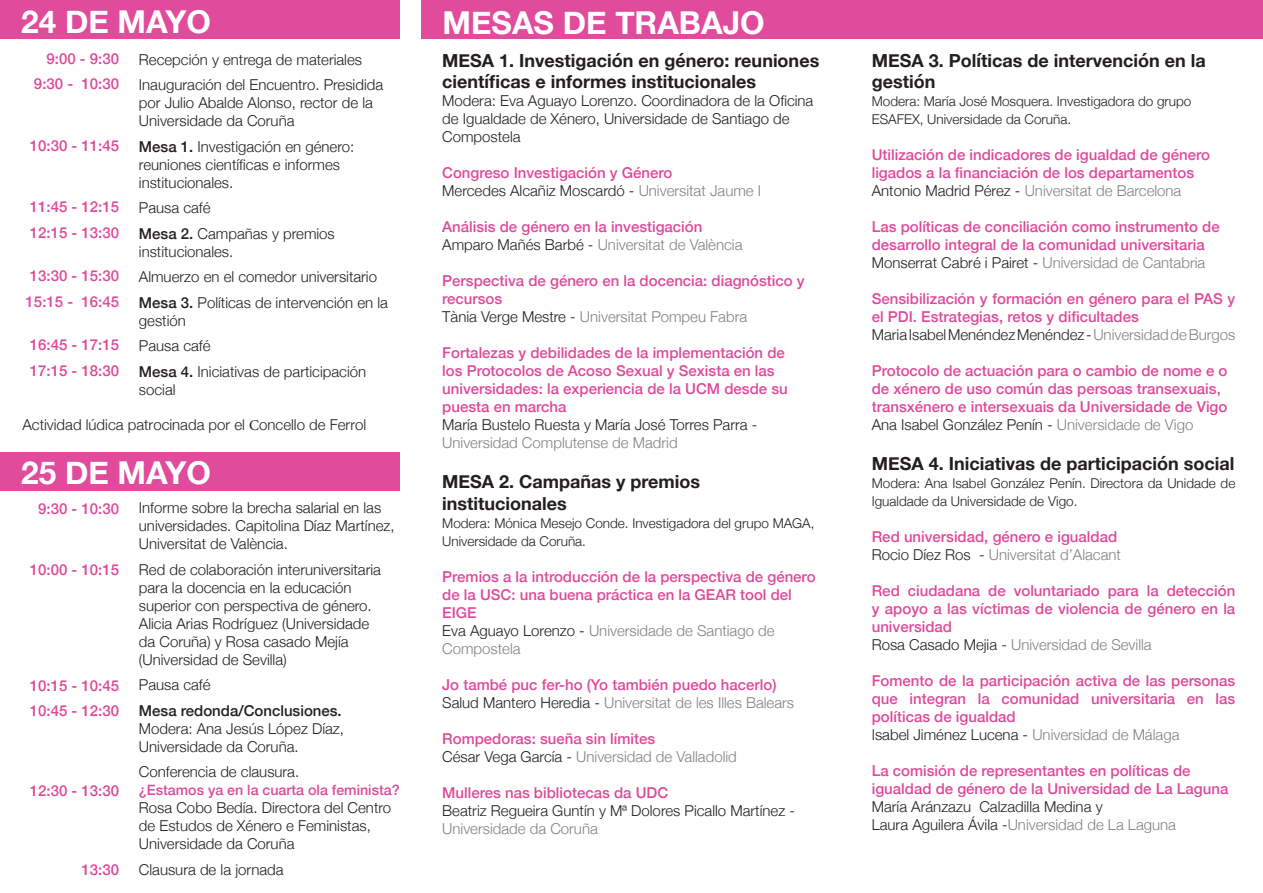
<style>
.page{position:relative;width:1263px;height:893px;background:#fff}
.page>*{position:absolute;margin:0;border:0;box-sizing:border-box;transform-origin:0 0}
.t1{font:700 31.5px "Helvetica Neue";color:#fff}
.t2{font:700 18px/21.6px "Helvetica Neue";color:#231f20}
.t3{font:300 15px/18px "Helvetica Neue";color:#231f20}
.t4{font:500 15px/18px "Helvetica Neue";color:#de4a9b}
.t5{font:300 15px/18px "Helvetica Neue";color:#808285}
.t6{font:500 15px "Helvetica Neue";color:#de4899}
.t7{font:500 15px "Helvetica Neue";color:#231f20}
.t8{font:500 14.25px "Helvetica Neue";color:#dd4a9b}
.t9{font:300 13.5px/18px "Helvetica Neue";color:#231f20}
.s1{font-weight:500}
.s2{font-family:"Minion Pro";font-weight:400}
.s3{color:#808285}
.s4{color:#231f20}
</style>
<div class="page">
<div style="left:0;top:0;width:400px;height:38px;background:#e14b9b"></div>
<div style="left:421px;top:0;width:842px;height:38px;background:#e14b9b"></div>
<div style="left:0;top:452px;width:400px;height:39px;background:#e14b9b"></div>
<p class="t1" style="left:21px;top:-3px;width:191px">24 DE MAYO</p>
<p class="t6" style="left:47px;top:46px;width:74px">9:00 - 9:30</p>
<p class="t6" style="left:34px;top:72px;width:87px">9:30 - 10:30</p>
<p class="t3" style="left:139px;top:49px;width:225px">Recepción y entrega de materiales</p>
<p class="t3" style="left:139px;top:75px;width:246px">Inauguración del Encuentro. Presidida por Julio Abalde Alonso, rector de la<br>Universidade da Coruña</p>
<p class="t3" style="left:139px;top:136px;width:217px"><span class="s1">Mesa 1.</span> Investigación en género: reuniones científicas e informes institucionales.</p>
<p class="t3" style="left:139px;top:198px;width:73px">Pausa café</p>
<p class="t3" style="left:139px;top:223px;width:197px"><span class="s1">Mesa 2.</span> Campañas y premios institucionales.</p>
<p class="t3" style="left:139px;top:267px;width:240px">Almuerzo en el comedor universitario</p>
<p class="t3" style="left:139px;top:292px;width:250px"><span class="s1">Mesa 3.</span> Políticas de intervención en la gestión</p>
<p class="t3" style="left:139px;top:336px;width:73px">Pausa café</p>
<p class="t3" style="left:139px;top:361px;width:229px"><span class="s1">Mesa 4.</span> Iniciativas de participación social</p>
<p class="t3" style="left:22px;top:415px;width:345px">Actividad lúdica patrocinada por el <span class="s2">C</span>oncello de Ferrol</p>
<p class="t1" style="left:21px;top:448px;width:191px">25 DE MAYO</p>
<p class="t6" style="left:38px;top:496px;width:82px">9:30 - 10:30</p>
<p class="t6" style="left:30px;top:133px;width:91px">10:30 - 11:45</p>
<p class="t6" style="left:30px;top:195px;width:91px">11:45 - 12:15</p>
<p class="t4" style="left:30px;top:222px;width:91px">12:15 - 13:30</p>
<p class="t4" style="left:30px;top:265px;width:91px">13:30 - 15:30</p>
<p class="t4" style="left:26px;top:291px;width:95px">15:15 - 16:45</p>
<p class="t6" style="left:30px;top:333px;width:91px">16:45 - 17:15</p>
<p class="t6" style="left:30px;top:358px;width:91px">17:15 - 18:30</p>
<p class="t3" style="left:139px;top:498px;width:257px">Informe sobre la brecha salarial en las universidades. Capitolina Díaz Martínez,<br>Universitat de València.</p>
<p class="t3" style="left:139px;top:559px;width:244px">Red de colaboración interuniversitaria para la docencia en la educación superior con perspectiva de género.<br>Alicia Arias Rodríguez (Universidade da Coruña) y Rosa casado Mejía (Universidad de Sevilla)</p>
<p class="t3" style="left:139px;top:675px;width:73px">Pausa café</p>
<p class="t7" style="left:139px;top:699px;width:204px">Mesa redonda/Conclusiones.</p>
<p class="t3" style="left:139px;top:718px;width:207px">Modera: Ana Jesús López Díaz,<br>Universidade da Coruña.</p>
<p class="t3" style="left:139px;top:762px;width:162px">Conferencia de clausura.</p>
<p class="t8" style="left:139px;top:779px;width:262px">¿Estamos ya en la cuarta ola feminista?</p>
<p class="t3" style="left:139px;top:798px;width:254px">Rosa Cobo Bedía. Directora del Centro de Estudos de Xénero e Feministas,<br>Universidade da Coruña</p>
<p class="t3" style="left:139px;top:859px;width:146px">Clausura de la jornada</p>
<p class="t6" style="left:30px;top:558px;width:91px">10:00 - 10:15</p>
<p class="t6" style="left:30px;top:673px;width:91px">10:15 - 10:45</p>
<p class="t6" style="left:30px;top:699px;width:91px">10:45 - 12:30</p>
<p class="t6" style="left:30px;top:778px;width:91px">12:30 - 13:30</p>
<p class="t6" style="left:82px;top:858px;width:39px">13:30</p>
<p class="t1" style="left:443px;top:-2px;width:324px">MESAS DE TRABAJO</p>
<p class="t2" style="left:442px;top:50px;width:379px">MESA 1. Investigación en género: reuniones científicas e informes institucionales</p>
<p class="t3" style="left:442px;top:91px;width:373px">Modera: Eva Aguayo Lorenzo. Coordinadora de la Oficina de Igualdade de Xénero, Universidade de Santiago de<br>Compostela</p>
<p class="t4" style="left:442px;top:163px;width:232px">Congreso Investigación y Género</p>
<p class="t3" style="left:442px;top:181px;width:320px">Mercedes Alcañiz Moscardó - <span class="s3">Universitat Jaume I</span></p>
<p class="t4" style="left:442px;top:217px;width:262px">Análisis de género en la investigación</p>
<p class="t5" style="left:442px;top:235px;width:302px"><span class="s4">Amparo Mañés Barbé -</span> Universitat de València</p>
<p class="t4" style="left:442px;top:271px;width:364px">Perspectiva de género en la docencia: diagnóstico y recursos</p>
<p class="t5" style="left:442px;top:307px;width:306px"><span class="s4">Tània Verge Mestre -</span> Universitat Pompeu Fabra</p>
<p class="t4" style="left:442px;top:343px;width:347px">Fortalezas y debilidades de la implementación de los Protocolos de Acoso Sexual y Sexista en las universidades: la experiencia de la UCM desde su puesta en marcha</p>
<p class="t3" style="left:442px;top:415px;width:317px">María Bustelo Ruesta y María José Torres Parra -<br><span class="s3">Universidad Complutense de Madrid</span></p>
<p class="t2" style="left:442px;top:471px;width:259px">MESA 2. Campañas y premios institucionales</p>
<p class="t9" style="left:442px;top:513px;width:374px">Modera: Mónica Mesejo Conde. Investigadora del grupo MAGA,<br>Universidade da Coruña.</p>
<p class="t4" style="left:442px;top:566px;width:375px">Premios a la introducción de la perspectiva de género de la USC: una buena práctica en la GEAR tool del<br>EIGE</p>
<p class="t5" style="left:442px;top:620px;width:334px"><span class="s4">Eva Aguayo Lorenzo -</span> Universidade de Santiago de<br>Compostela</p>
<p class="t4" style="left:442px;top:674px;width:336px">Jo també puc fer-ho (Yo también puedo hacerlo)</p>
<p class="t5" style="left:442px;top:692px;width:353px"><span class="s4">Salud Mantero Heredia -</span> Universitat de les Illes Balears</p>
<p class="t4" style="left:442px;top:728px;width:214px">Rompedoras: sueña sin límites</p>
<p class="t5" style="left:442px;top:746px;width:296px"><span class="s4">César Vega García -</span> Universidad de Valladolid</p>
<p class="t4" style="left:442px;top:782px;width:227px">Mulleres nas bibliotecas da UDC</p>
<p class="t3" style="left:442px;top:800px;width:354px">Beatriz Regueira Guntín y Mª Dolores Picallo Martínez -<br><span class="s3">Universidade da Coruña</span></p>
<p class="t2" style="left:872px;top:50px;width:335px">MESA 3. Políticas de intervención en la gestión</p>
<p class="t9" style="left:872px;top:92px;width:321px">Modera: María José Mosquera. Investigadora do grupo<br>ESAFEX, Universidade da Coruña.</p>
<p class="t4" style="left:872px;top:145px;width:340px">Utilización de indicadores de igualdad de género ligados a la financiación de los departamentos</p>
<p class="t5" style="left:872px;top:181px;width:311px"><span class="s4">Antonio Madrid Pérez -</span> Universitat de Barcelona</p>
<p class="t4" style="left:872px;top:217px;width:349px">Las políticas de conciliación como instrumento de desarrollo integral de la comunidad universitaria</p>
<p class="t3" style="left:872px;top:253px;width:335px">Monserrat Cabré i Pairet - <span class="s3">Universidad de Cantabria</span></p>
<p class="t4" style="left:872px;top:289px;width:365px">Sensibilización y formación en género para el PAS y el PDI. Estrategias, retos y dificultades</p>
<p class="t3" style="left:872px;top:325px;width:365px">Maria Isabel Menéndez Menéndez- <span class="s3">Universidad de Burgos</span></p>
<p class="t4" style="left:872px;top:361px;width:357px">Protocolo de actuación para o cambio de nome e o de xénero de uso común das persoas transexuais, transxénero e intersexuais da Universidade de Vigo</p>
<p class="t3" style="left:872px;top:415px;width:323px">Ana Isabel González Penín - <span class="s3">Universidade de Vigo</span></p>
<p class="t2" style="left:872px;top:453px;width:364px">MESA 4. Iniciativas de participación social</p>
<p class="t9" style="left:872px;top:473px;width:365px">Modera: Ana Isabel González Penín. Directora da Unidade de<br>Igualdade da Universidade de Vigo.</p>
<p class="t4" style="left:872px;top:526px;width:247px">Red universidad, género e igualdad</p>
<p class="t5" style="left:872px;top:545px;width:251px"><span class="s4">Rocio Díez Ros -</span> Universitat d’Alacant</p>
<p class="t4" style="left:872px;top:580px;width:365px;text-align:justify">Red ciudadana de voluntariado para la detección y apoyo a las víctimas de violencia de género en la universidad</p>
<p class="t5" style="left:872px;top:635px;width:281px"><span class="s4">Rosa Casado Mejia -</span> Universidad de Sevilla</p>
<p class="t4" style="left:872px;top:670px;width:365px;text-align:justify">Fomento de la participación activa de las personas que integran la comunidad universitaria en las políticas de igualdad</p>
<p class="t3" style="left:872px;top:725px;width:309px">Isabel Jiménez Lucena - <span class="s3">Universidad de Málaga</span></p>
<p class="t4" style="left:872px;top:760px;width:358px">La comisión de representantes en políticas de igualdad de género de la Universidad de La Laguna</p>
<p class="t3" style="left:872px;top:797px;width:232px">María Aránzazu Calzadilla Medina y</p>
<p class="t5" style="left:872px;top:815px;width:306px"><span class="s4">Laura Aguilera Ávila -</span>Universidad de La Laguna</p>
</div>
